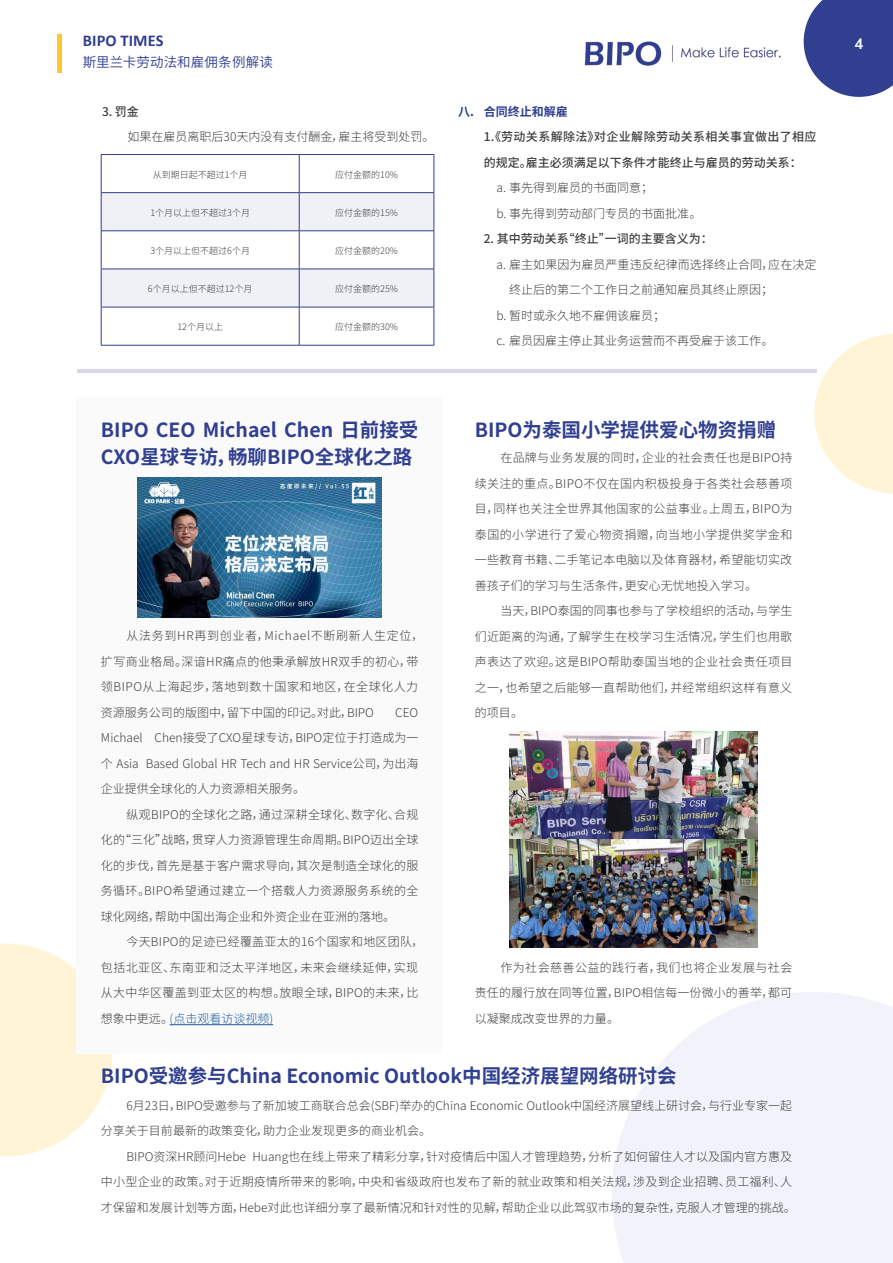
<style>
.page{position:relative;width:893px;height:1263px;background:#fff}
.page>*{position:absolute;margin:0;border:0;box-sizing:border-box;transform-origin:0 0}
.t1{font:700 19.5px/27px "Source Han Sans CN";color:#303f90}
.t2{font:700 16.5px "Calibri";letter-spacing:.005em;color:#303f90}
.t3{font:700 15px "Nunito Sans";color:#fff}
.t4{font:13.5px "Source Han Sans CN";letter-spacing:.005em;color:#303f90}
.t5{font:300 12px/25.5px "Source Han Sans CN";color:#3c3e40;text-align:justify}
.t6{font:300 12px/25.5px "Source Han Sans CN";letter-spacing:.045em;color:#3c3e40}
.t7{font:300 12px/25.5px "Source Han Sans CN";letter-spacing:.025em;color:#3c3e40}
.t8{font:500 12px/25.5px "Source Han Sans CN";color:#3c3e40}
.t9{font:700 12px "Source Han Sans CN";color:#303f90}
.t10{font:300 9px "Source Han Sans CN";color:#3a3e40}
.s1{color:#175d9e}
</style>
<div class="page">
<img style="left:584px;top:41px;width:197px;height:25px">
<svg style="left:804px;top:0;width:89px;height:97px;background:#48559c"></svg>
<div style="left:57px;top:34px;width:5px;height:38px;background:#ffc72c"></div>
<svg style="left:0;top:943px;width:113px;height:213px"></svg>
<svg style="left:814px;top:334px;width:79px;height:160px"></svg>
<svg style="left:612px;top:992px;width:281px;height:271px;fill:#f2f2fa"></svg>
<svg style="left:102px;top:155px;width:332px;height:190px"></svg>
<hr style="left:101px;top:155px;width:1px;height:37px;background:#303f90">
<hr style="left:299px;top:155px;width:1px;height:37px;background:#303f90">
<hr style="left:434px;top:155px;width:1px;height:37px;background:#303f90">
<hr style="left:101px;top:192px;width:198px;height:1px;background:#303f90">
<hr style="left:101px;top:193px;width:1px;height:38px;background:#303f90">
<hr style="left:299px;top:192px;width:135px;height:1px;background:#303f90">
<hr style="left:299px;top:193px;width:1px;height:38px;background:#303f90">
<hr style="left:434px;top:193px;width:1px;height:38px;background:#303f90">
<hr style="left:101px;top:231px;width:1px;height:38px;background:#303f90">
<hr style="left:299px;top:231px;width:1px;height:38px;background:#303f90">
<hr style="left:434px;top:231px;width:1px;height:38px;background:#303f90">
<hr style="left:101px;top:269px;width:198px;height:1px;background:#303f90">
<hr style="left:101px;top:269px;width:1px;height:38px;background:#303f90">
<hr style="left:299px;top:269px;width:135px;height:1px;background:#303f90">
<hr style="left:299px;top:269px;width:1px;height:38px;background:#303f90">
<hr style="left:434px;top:269px;width:1px;height:38px;background:#303f90">
<hr style="left:101px;top:307px;width:1px;height:38px;background:#303f90">
<hr style="left:299px;top:307px;width:1px;height:38px;background:#303f90">
<hr style="left:434px;top:307px;width:1px;height:38px;background:#303f90">
<hr style="left:101px;top:345px;width:198px;height:1px;background:#303f90">
<hr style="left:299px;top:345px;width:135px;height:1px;background:#303f90">
<hr style="left:101px;top:154px;width:198px;height:1px;background:#303f90">
<hr style="left:299px;top:154px;width:135px;height:1px;background:#303f90">
<hr style="left:101px;top:231px;width:198px;height:1px;background:#303f90">
<hr style="left:299px;top:231px;width:135px;height:1px;background:#303f90">
<hr style="left:101px;top:307px;width:198px;height:1px;background:#303f90">
<hr style="left:299px;top:307px;width:135px;height:1px;background:#303f90">
<hr style="left:77px;top:369px;width:739px;height:4px;background:#d6d9e9">
<div style="left:77px;top:397px;width:365px;height:656px;background:#fafafa"></div>
<hr style="left:170px;top:1024px;width:103px;height:1px;background:#175d9e">
<img style="left:137px;top:477px;width:245px;height:140px">
<img style="left:509px;top:732px;width:249px;height:216px">
<h2 class="t2" style="left:83px;top:31px;width:82px">BIPO TIMES</h2>
<p class="t3" style="left:854px;top:33px;width:10px">4</p>
<p class="t4" style="left:83px;top:55px;width:191px">斯里兰卡劳动法和雇佣条例解读</p>
<p class="t8" style="left:102px;top:99px;width:38px">3. 罚金</p>
<p class="t5" style="left:128px;top:124px;width:308px">如果在雇员离职后30天内没有支付酬金，雇主将受到处罚。</p>
<p class="t10" style="left:153px;top:169px;width:96px">从到期日起不超过1个月</p>
<p class="t10" style="left:335px;top:169px;width:64px">应付金额的10%</p>
<p class="t10" style="left:150px;top:207px;width:101px">1个月以上但不超过3个月</p>
<p class="t10" style="left:335px;top:207px;width:64px">应付金额的15%</p>
<p class="t10" style="left:150px;top:245px;width:101px">3个月以上但不超过6个月</p>
<p class="t10" style="left:335px;top:245px;width:64px">应付金额的20%</p>
<p class="t10" style="left:148px;top:284px;width:106px">6个月以上但不超过12个月</p>
<p class="t10" style="left:335px;top:284px;width:64px">应付金额的25%</p>
<p class="t10" style="left:177px;top:322px;width:47px">12个月以上</p>
<p class="t10" style="left:335px;top:322px;width:64px">应付金额的30%</p>
<p class="t9" style="left:458px;top:105px;width:111px">八. 合同终止和解雇</p>
<p class="t8" style="left:484px;top:124px;width:334px">1.《劳动关系解除法》对企业解除劳动关系相关事宜做出了相应的规定。雇主必须满足以下条件才能终止与雇员的劳动关系：</p>
<p class="t5" style="left:496px;top:175px;width:158px">a. 事先得到雇员的书面同意；</p>
<p class="t5" style="left:496px;top:201px;width:206px">b. 事先得到劳动部门专员的书面批准。</p>
<p class="t8" style="left:484px;top:226px;width:231px">2. 其中劳动关系“终止”一词的主要含义为：</p>
<p class="t5" style="left:509px;top:252px;width:309px;text-indent:-13px">a. 雇主如果因为雇员严重违反纪律而选择终止合同，应在决定终止后的第二个工作日之前通知雇员其终止原因；</p>
<p class="t5" style="left:496px;top:303px;width:170px">b. 暂时或永久地不雇佣该雇员；</p>
<p class="t5" style="left:496px;top:328px;width:278px">c. 雇员因雇主停止其业务运营而不再受雇于该工作。</p>
<p class="t1" style="left:101px;top:417px;width:319px">BIPO CEO Michael Chen 日前接受<br>CXO星球专访，畅聊BIPO全球化之路</p>
<p class="t6" style="left:101px;top:623px;width:324px;text-indent:26px">从法务到HR再到创业者，Michael不断刷新人生定位，扩写商业格局。深谙HR痛点的他秉承解放HR双手的初心，带领BIPO从上海起步，落地到数十国家和地区，在全球化人力资源服务公司的版图中，留下中国的印记。对此，BIPO</p>
<p class="t5" style="left:101px;top:700px;width:319px;text-indent:294px">CEO Michael Chen接受了CXO星球专访，BIPO定位于打造成为一个 Asia Based Global HR Tech and HR Service公司，为出海企业提供全球化的人力资源相关服务。</p>
<p class="t5" style="left:101px;top:802px;width:319px;text-indent:26px">纵观BIPO的全球化之路，通过深耕全球化、数字化、合规化的“三化”战略，贯穿人力资源管理生命周期。BIPO迈出全球化的步伐，首先是基于客户需求导向，其次是制造全球化的服务循环。BIPO希望通过建立一个搭载人力资源服务系统的全球化网络，帮助中国出海企业和外资企业在亚洲的落地。</p>
<p class="t7" style="left:101px;top:929px;width:324px;text-indent:26px">今天BIPO的足迹已经覆盖亚太的16个国家和地区团队，包括北亚区、东南亚和泛太平洋地区，未来会继续延伸，实现从大中华区覆盖到亚太区的构想。放眼全球，BIPO的未来，比想象中更远。<span class="s1">(点击观看访谈视频)</span></p>
<p class="t1" style="left:475px;top:417px;width:303px">BIPO为泰国小学提供爱心物资捐赠</p>
<p class="t5" style="left:475px;top:445px;width:319px;text-indent:26px">在品牌与业务发展的同时，企业的社会责任也是BIPO持续关注的重点。BIPO不仅在国内积极投身于各类社会慈善项目，同样也关注全世界其他国家的公益事业。上周五，BIPO为泰国的小学进行了爱心物资捐赠，向当地小学提供奖学金和一些教育书籍、二手笔记本电脑以及体育器材，希望能切实改善孩子们的学习与生活条件，更安心无忧地投入学习。</p>
<p class="t5" style="left:475px;top:598px;width:319px;text-indent:26px">当天，BIPO泰国的同事也参与了学校组织的活动，与学生们近距离的沟通，了解学生在校学习生活情况，学生们也用歌声表达了欢迎。这是BIPO帮助泰国当地的企业社会责任项目之一，也希望之后能够一直帮助他们，并经常组织这样有意义的项目。</p>
<p class="t5" style="left:475px;top:955px;width:319px;text-indent:26px">作为社会慈善公益的践行者，我们也将企业发展与社会责任的履行放在同等位置，BIPO相信每一份微小的善举，都可以凝聚成改变世界的力量。</p>
<p class="t1" style="left:101px;top:1063px;width:577px">BIPO受邀参与China Economic Outlook中国经济展望网络研讨会</p>
<p class="t5" style="left:101px;top:1093px;width:693px;text-indent:26px">6月23日，BIPO受邀参与了新加坡工商联合总会(SBF)举办的China Economic Outlook中国经济展望线上研讨会，与行业专家一起分享关于目前最新的政策变化，助力企业发现更多的商业机会。</p>
<p class="t5" style="left:101px;top:1144px;width:696px;text-align:left;text-indent:26px">BIPO资深HR顾问Hebe Huang也在线上带来了精彩分享，针对疫情后中国人才管理趋势，分析了如何留住人才以及国内官方惠及中小型企业的政策。对于近期疫情所带来的影响，中央和省级政府也发布了新的就业政策和相关法规，涉及到企业招聘、员工福利、人才保留和发展计划等方面，Hebe对此也详细分享了最新情况和针对性的见解，帮助企业以此驾驭市场的复杂性，克服人才管理的挑战。</p>
</div>
